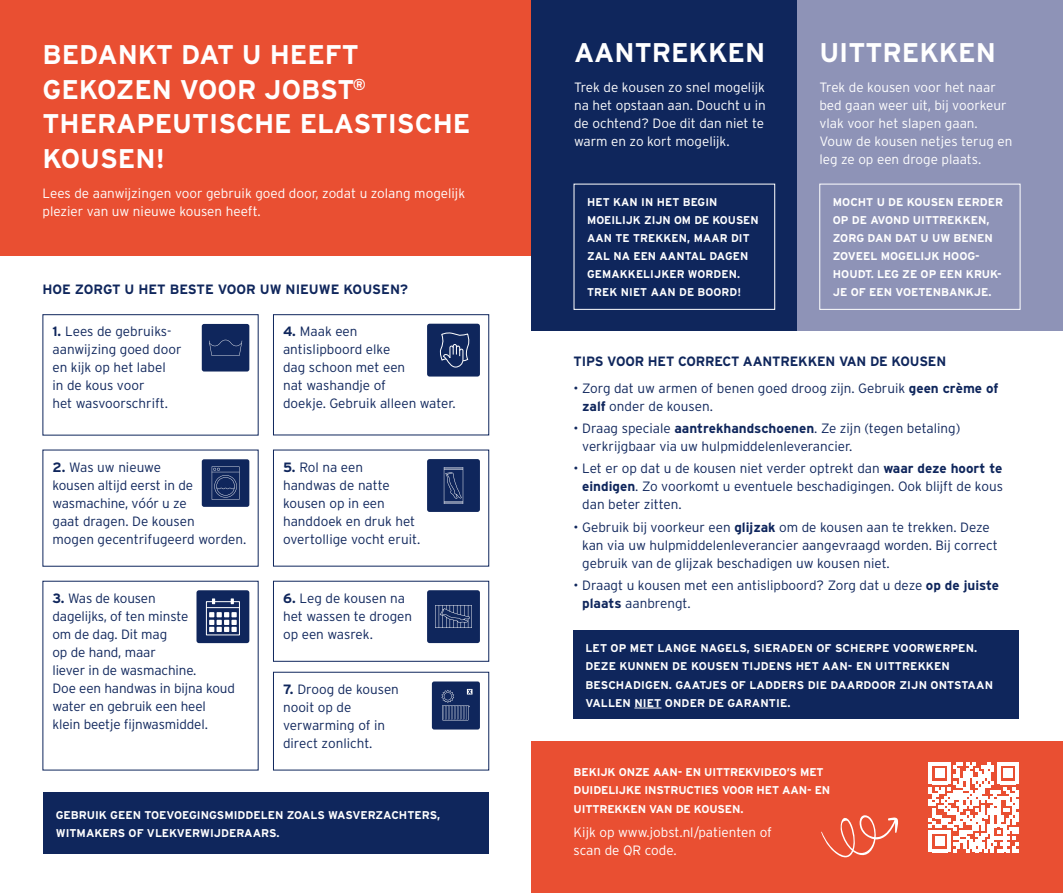
<style>
.page{position:relative;width:1063px;height:893px;background:#fff}
.page>*{position:absolute;margin:0;border:0;box-sizing:border-box;transform-origin:0 0}
.t1{font:700 27px/34.5px "Interstate";color:#fff}
.t2{font:300 13.5px/18px "Interstate";color:#0f265c}
.t3{font:300 13.5px/18px "Interstate";color:#fff}
.t4{font:700 13.5px "Interstate";letter-spacing:-.01em;color:#0f265c}
.t5{font:700 11.25px/18px "Interstate";color:#fff}
.s1{font-weight:700}
</style>
<div class="page">
<div style="left:0;top:0;width:531px;height:255px;background:#e94f32"></div>
<div style="left:531px;top:741px;width:532px;height:152px;background:#e94f32"></div>
<div style="left:43px;top:314px;width:216px;height:121px;border:1px solid #0f265c"></div>
<div style="left:273px;top:581px;width:216px;height:81px;border:1px solid #0f265c"></div>
<div style="left:202px;top:324px;width:47px;height:47px;background:#0f265c;border-radius:2px"></div>
<svg style="left:209px;top:340px;width:33px;height:16px"></svg>
<div style="left:202px;top:459px;width:47px;height:48px;background:#0f265c;border-radius:2px"></div>
<svg style="left:212px;top:466px;width:27px;height:34px"></svg>
<div style="left:197px;top:590px;width:52px;height:53px;background:#0f265c;border-radius:3px"></div>
<div style="left:206px;top:601px;width:34px;height:34px;border:1px solid #fff"></div>
<svg style="left:212px;top:598px;width:3px;height:6px"></svg>
<svg style="left:209px;top:612px;width:28px;height:20px"></svg>
<svg style="left:231px;top:598px;width:3px;height:6px"></svg>
<hr style="left:207px;top:607px;width:32px;height:1px;background:#fff">
<div style="left:427px;top:459px;width:53px;height:53px;background:#0f265c;border-radius:3px"></div>
<svg style="left:444px;top:467px;width:19px;height:37px"></svg>
<div style="left:273px;top:314px;width:216px;height:121px;border:1px solid #0f265c"></div>
<div style="left:427px;top:324px;width:53px;height:53px;background:#0f265c;border-radius:3px"></div>
<div style="left:427px;top:590px;width:53px;height:53px;background:#0f265c;border-radius:3px"></div>
<svg style="left:435px;top:605px;width:37px;height:23px"></svg>
<div style="left:432px;top:681px;width:48px;height:48px;background:#0f265c;border-radius:2px"></div>
<svg style="left:442px;top:689px;width:30px;height:31px"></svg>
<svg style="left:929px;top:762px;width:90px;height:90px"></svg>
<svg style="left:821px;top:815px;width:77px;height:43px"></svg>
<div style="left:531px;top:0;width:266px;height:330px;background:#0f265c"></div>
<div style="left:797px;top:0;width:266px;height:330px;background:#8e93b7"></div>
<div style="left:574px;top:184px;width:201px;height:126px;border:1px solid #fff"></div>
<div style="left:819px;top:184px;width:201px;height:126px;border:1px solid #fff"></div>
<div style="left:43px;top:793px;width:446px;height:61px;background:#0f265c"></div>
<div style="left:573px;top:631px;width:446px;height:88px;background:#0f265c"></div>
<svg style="left:634px;top:708px;width:28px;height:1px"></svg>
<svg style="left:439px;top:332px;width:31px;height:35px"></svg>
<h1 class="t1" style="left:43px;top:37px;width:429px">BEDANKT DAT U HEEFT<br>GEKOZEN VOOR JOBST<sup>®<br></sup>THERAPEUTISCHE ELASTISCHE<br>KOUSEN!</h1>
<p class="t3" style="left:43px;top:185px;width:424px">Lees de aanwijzingen voor gebruik goed door, zodat u zolang mogelijk plezier van uw nieuwe kousen heeft.</p>
<p class="t4" style="left:42px;top:281px;width:367px">HOE ZORGT U HET BESTE VOOR UW NIEUWE KOUSEN?</p>
<p class="t2" style="left:52px;top:323px;width:131px"><span class="s1">1.</span> Lees de gebruiks&shy;aanwijzing goed door en kijk op het label<br>in de kous voor<br>het wasvoorschrift.</p>
<p class="t2" style="left:283px;top:323px;width:174px"><span class="s1">4.</span> Maak een<br>antislipboord elke<br>dag schoon met een<br>nat washandje of<br>doekje. Gebruik alleen water.</p>
<p class="t2" style="left:52px;top:458px;width:196px"><span class="s1">2.</span> Was uw nieuwe<br>kousen altijd eerst in de wasmachine, vóór u ze<br>gaat dragen. De kousen<br>mogen gecentrifugeerd worden.</p>
<p class="t2" style="left:52px;top:589px;width:184px"><span class="s1">3.</span> Was de kousen<br>dagelijks, of ten minste<br>om de dag. Dit mag<br>op de hand, maar<br>liever in de wasmachine.<br>Doe een handwas in bijna koud water en gebruik een heel klein beetje fijnwasmiddel.</p>
<p class="t2" style="left:283px;top:458px;width:139px"><span class="s1">5.</span> Rol na een<br>handwas de natte kousen op in een handdoek en druk het overtollige vocht eruit.</p>
<p class="t2" style="left:283px;top:589px;width:131px"><span class="s1">6.</span> Leg de kousen na het wassen te drogen op een wasrek.</p>
<p class="t2" style="left:283px;top:680px;width:117px"><span class="s1">7.</span> Droog de kousen nooit op de verwarming of in direct zonlicht.</p>
<p class="t5" style="left:56px;top:806px;width:386px">GEBRUIK GEEN TOEVOEGINGSMIDDELEN ZOALS WASVERZACHTERS,<br>WITMAKERS OF VLEKVERWIJDERAARS.</p>
<h1 class="t1" style="left:574px;top:35px;width:193px">AANTREKKEN</h1>
<p class="t3" style="left:574px;top:78px;width:193px;text-align:justify">Trek de kousen zo snel mogelijk na het opstaan aan. Doucht u in de ochtend? Doe dit dan niet te warm en zo kort mogelijk.</p>
<h1 class="t1" style="left:819px;top:35px;width:178px">UITTREKKEN</h1>
<p class="t3" style="left:819px;top:78px;width:194px">Trek de kousen voor het naar bed gaan weer uit, bij voorkeur vlak voor het slapen gaan.<br>Vouw de kousen netjes terug en leg ze op een droge plaats.</p>
<p class="t5" style="left:587px;top:193px;width:173px">HET KAN IN HET BEGIN<br>MOEILIJK ZIJN OM DE KOUSEN<br>AAN TE TREKKEN, MAAR DIT<br>ZAL NA EEN AANTAL DAGEN<br>GEMAKKELIJKER WORDEN.<br>TREK NIET AAN DE BOORD!</p>
<p class="t5" style="left:833px;top:193px;width:172px">MOCHT U DE KOUSEN EERDER<br>OP DE AVOND UITTREKKEN,<br>ZORG DAN DAT U UW BENEN<br>ZOVEEL MOGELIJK HOOG-<br>HOUDT. LEG ZE OP EEN KRUK-<br>JE OF EEN VOETENBANKJE.</p>
<p class="t4" style="left:574px;top:354px;width:374px">TIPS VOOR HET CORRECT AANTREKKEN VAN DE KOUSEN</p>
<p class="t2" style="left:582px;top:379px;width:418px;text-indent:-9px">• Zorg dat uw armen of benen goed droog zijn. Gebruik <span class="s1">geen crème of zalf</span> onder de kousen.</p>
<p class="t2" style="left:582px;top:419px;width:380px;text-indent:-9px">• Draag speciale <span class="s1">aantrekhandschoenen</span>. Ze zijn (tegen betaling) verkrijgbaar via uw hulpmiddelenleverancier.</p>
<p class="t2" style="left:582px;top:459px;width:422px;text-align:justify;text-indent:-9px">• Let er op dat u de kousen niet verder optrekt dan <span class="s1">waar deze hoort te eindigen</span>. Zo voorkomt u eventuele beschadigingen. Ook blijft de kous dan beter zitten.</p>
<p class="t2" style="left:582px;top:518px;width:417px;text-indent:-9px">• Gebruik bij voorkeur een <span class="s1">glijzak</span> om de kousen aan te trekken. Deze kan via uw hulpmiddelenleverancier aangevraagd worden. Bij correct gebruik van de glijzak beschadigen uw kousen niet.</p>
<p class="t2" style="left:582px;top:576px;width:419px;text-indent:-9px">• Draagt u kousen met een antislipboord? Zorg dat u deze <span class="s1">op de juiste plaats</span> aanbrengt.</p>
<p class="t5" style="left:585px;top:639px;width:409px">LET OP MET LANGE NAGELS, SIERADEN OF SCHERPE VOORWERPEN.<br>DEZE KUNNEN DE KOUSEN TIJDENS HET AAN- EN UITTREKKEN BESCHADIGEN. GAATJES OF LADDERS DIE DAARDOOR ZIJN ONTSTAAN VALLEN NIET ONDER DE GARANTIE.</p>
<p class="t5" style="left:574px;top:762px;width:258px">BEKIJK ONZE AAN- EN UITTREKVIDEO’S MET<br>DUIDELIJKE INSTRUCTIES VOOR HET AAN- EN</p>
<p class="t5" style="left:574px;top:800px;width:171px">UITTREKKEN VAN DE KOUSEN.</p>
<p class="t3" style="left:574px;top:824px;width:200px">Kijk op www.jobst.nl/patienten of scan de QR code.</p>
</div>
